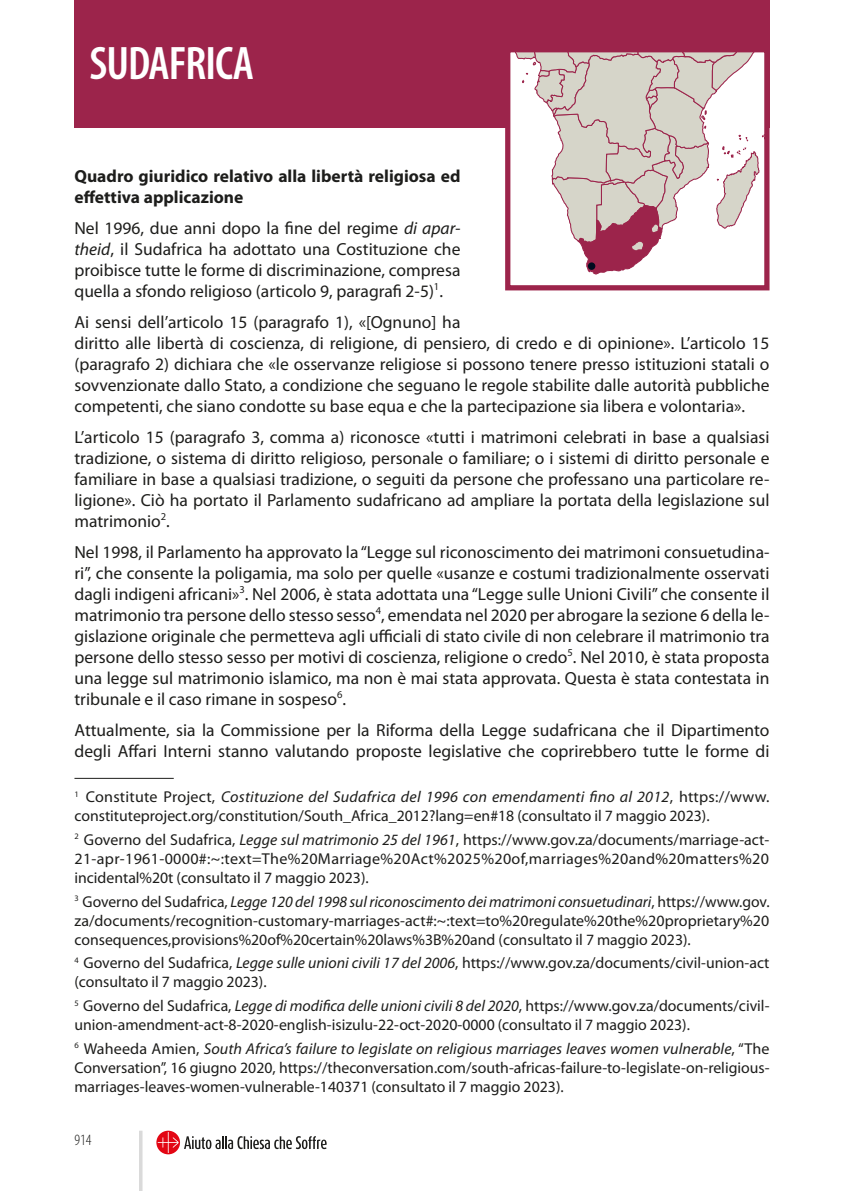
<style>
.page{position:relative;width:844px;height:1191px;background:#fff}
.page>*{position:absolute;margin:0;border:0;box-sizing:border-box;transform-origin:0 0}
.Nota_a_piè_di_pagina{font:600 condensed 47.25px "Myriad Pro";letter-spacing:-.02em;color:#fff}
.Normale{font:17.5px/21px "Myriad Pro";color:#1d1d1b;text-align:justify}
.Normale-2{font:700 17.5px/21px "Myriad Pro";color:#1d1d1b}
.Nota_a_piè_di_pagina-2{font:15.75px/18.9px "Myriad Pro";color:#1d1d1b}
.t1{font:300 condensed 15.75px "Myriad Pro";color:#1d1d1b}
.s1{font-style:italic}
</style>
<div class="page">
<svg style="left:156px;top:1130px;width:24px;height:24px"></svg>
<svg style="left:158px;top:1132px;width:168px;height:21px"></svg>
<hr style="left:139px;top:1130px;width:3px;height:61px;background:#dadada">
<div style="left:74px;top:0;width:695px;height:128px;background:#9c244b"></div>
<hr style="left:74px;top:778px;width:100px;height:1px;background:#1d1d1b">
<svg style="left:511px;top:53px;width:252px;height:222px"></svg>
<div style="left:505px;top:47px;width:264px;height:243px;border:5px solid #9c244b"></div>
<p class="Nota_a_piè_di_pagina" style="left:89px;top:37px;width:166px">SUDAFRICA</p>
<p class="Normale-2" style="left:74px;top:166px;width:387px">Quadro giuridico relativo alla libertà religiosa ed effettiva applicazione</p>
<p class="Normale" style="left:74px;top:218px;width:387px">Nel 1996, due anni dopo la fine del regime <span class="s1">di apar&shy;theid</span>, il Sudafrica ha adottato una Costituzione che proibisce tutte le forme di discriminazione, compresa quella a sfondo religioso (articolo 9, paragrafi 2-5)<sup>1</sup>.</p>
<p class="Normale" style="left:74px;top:312px;width:696px;text-align:left">Ai sensi dell’articolo 15 (paragrafo 1), «[Ognuno] ha<br>diritto alle libertà di coscienza, di religione, di pensiero, di credo e di opinione». L’articolo 15 (paragrafo 2) dichiara che «le osservanze religiose si possono tenere presso istituzioni statali o sovvenzionate dallo Stato, a condizione che seguano le regole stabilite dalle autorità pubbliche competenti, che siano condotte su base equa e che la partecipazione sia libera e volontaria».</p>
<p class="Normale" style="left:74px;top:427px;width:696px">L’articolo 15 (paragrafo 3, comma a) riconosce «tutti i matrimoni celebrati in base a qualsiasi tradizione, o sistema di diritto religioso, personale o familiare; o i sistemi di diritto personale e familiare in base a qualsiasi tradizione, o seguiti da persone che professano una particolare re&shy;ligione». Ciò ha portato il Parlamento sudafricano ad ampliare la portata della legislazione sul matrimonio<sup>2</sup>.</p>
<p class="Normale" style="left:74px;top:542px;width:696px">Nel 1998, il Parlamento ha approvato la “Legge sul riconoscimento dei matrimoni consuetudina&shy;ri”, che consente la poligamia, ma solo per quelle «usanze e costumi tradizionalmente osservati dagli indigeni africani»<sup>3</sup>. Nel 2006, è stata adottata una “Legge sulle Unioni Civili” che consente il matrimonio tra persone dello stesso sesso<sup>4</sup>, emendata nel 2020 per abrogare la sezione 6 della le&shy;gislazione originale che permetteva agli ufficiali di stato civile di non celebrare il matrimonio tra persone dello stesso sesso per motivi di coscienza, religione o credo<sup>5</sup>. Nel 2010, è stata proposta una legge sul matrimonio islamico, ma non è mai stata approvata. Questa è stata contestata in tribunale e il caso rimane in sospeso<sup>6</sup>.</p>
<p class="Normale" style="left:74px;top:719px;width:696px">Attualmente, sia la Commissione per la Riforma della Legge sudafricana che il Dipartimento degli Affari Interni stanno valutando proposte legislative che coprirebbero tutte le forme di</p>
<p class="Nota_a_piè_di_pagina-2" style="left:74px;top:788px;width:696px"><sup>1</sup> Constitute Project, <span class="s1">Costituzione del Sudafrica del 1996 con emendamenti fino al 2012</span>, https://www. constituteproject.org/constitution/South_Africa_2012?lang=en#18 (consultato il 7 maggio 2023).</p>
<p class="Nota_a_piè_di_pagina-2" style="left:74px;top:830px;width:696px;text-align:justify"><sup>2</sup> Governo del Sudafrica, <span class="s1">Legge sul matrimonio 25 del 1961</span>, https://www.gov.za/documents/marriage-act-21-apr-1961-0000#:~:text=The%20Marriage%20Act%2025%20of,marriages%20and%20matters%20 incidental%20t (consultato il 7 maggio 2023).</p>
<p class="Nota_a_piè_di_pagina-2" style="left:74px;top:892px;width:696px;text-align:justify"><sup>3</sup> Governo del Sudafrica, <span class="s1">Legge 120 del 1998 sul riconoscimento dei matrimoni consuetudinari</span>, https://www.gov. za/documents/recognition-customary-marriages-act#:~:text=to%20regulate%20the%20proprietary%20 consequences,provisions%20of%20certain%20laws%3B%20and (consultato il 7 maggio 2023).</p>
<p class="Nota_a_piè_di_pagina-2" style="left:74px;top:954px;width:696px"><sup>4</sup> Governo del Sudafrica, <span class="s1">Legge sulle unioni civili 17 del 2006</span>, https://www.gov.za/documents/civil-union-act (consultato il 7 maggio 2023).</p>
<p class="Nota_a_piè_di_pagina-2" style="left:74px;top:996px;width:696px"><sup>5</sup> Governo del Sudafrica, <span class="s1">Legge di modifica delle unioni civili 8 del 2020</span>, https://www.gov.za/documents/civil&shy;union-amendment-act-8-2020-english-isizulu-22-oct-2020-0000 (consultato il 7 maggio 2023).</p>
<p class="Nota_a_piè_di_pagina-2" style="left:74px;top:1039px;width:696px;text-align:justify"><sup>6</sup> Waheeda Amien, <span class="s1">South Africa’s failure to legislate on religious marriages leaves women vulnerable</span>, “The Conversation”, 16 giugno 2020, https://theconversation.com/south-africas-failure-to-legislate-on-religious&shy;marriages-leaves-women-vulnerable-140371 (consultato il 7 maggio 2023).</p>
<p class="t1" style="left:74px;top:1131px;width:19px">914</p>
</div>
